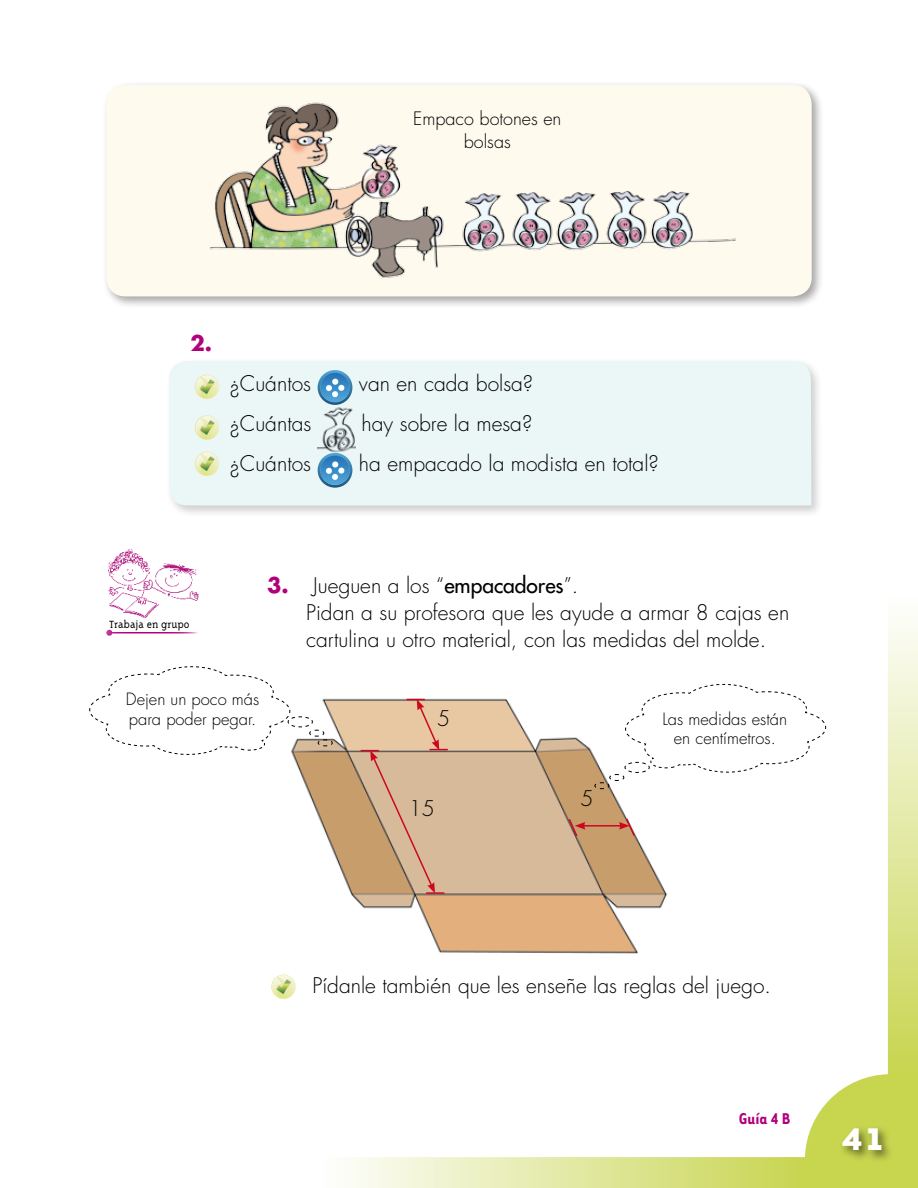
<style>
.page{position:relative;width:918px;height:1188px;background:#fff}
.page>*{position:absolute;margin:0;border:0;box-sizing:border-box;transform-origin:0 0}
.t1{font:700 36px "Tarzana Wide";color:#fff}
.t2{font:300 21px/27px "Futura";color:#000}
.t3{font:700 21px "Futura";color:#b0007c}
.t4{font:300 18px/22.5px "Futura";color:#000;text-align:center}
.t5{font:700 18px "Tarzana Narrow";color:#b0007c}
.t6{font:300 16.5px/19.8px "Futura";color:#000}
.t7{font:300 12px "Triplex Serif";color:#000}
.s1{font-weight:700;color:#b0007c}
.s2{font-weight:400}
</style>
<div class="page">
<div style="left:165px;top:357px;width:659px;height:161px;background:#000;opacity:.2"></div>
<div style="left:169px;top:361px;width:643px;height:144px;background:#ebf6f7"></div>
<div style="left:102px;top:81px;width:722px;height:228px;background:#000;opacity:.35"></div>
<div style="left:106px;top:85px;width:706px;height:211px;background:#fefaee;border-radius:19px"></div>
<svg style="left:318px;top:370px;width:34px;height:35px"></svg>
<svg style="left:320px;top:373px;width:30px;height:29px"></svg>
<svg style="left:325px;top:378px;width:20px;height:19px"></svg>
<img style="left:318px;top:405px;width:37px;height:48px">
<svg style="left:318px;top:453px;width:34px;height:35px"></svg>
<svg style="left:320px;top:455px;width:30px;height:30px"></svg>
<svg style="left:320px;top:456px;width:30px;height:29px"></svg>
<svg style="left:325px;top:461px;width:20px;height:19px"></svg>
<svg style="left:195px;top:375px;width:24px;height:24px"></svg>
<svg style="left:195px;top:415px;width:24px;height:25px"></svg>
<svg style="left:195px;top:452px;width:24px;height:24px"></svg>
<img style="left:109px;top:549px;width:90px;height:46px">
<img style="left:199px;top:102px;width:547px;height:197px">
<svg style="left:89px;top:595px;width:829px;height:593px"></svg>
<p class="t4" style="left:413px;top:108px;width:150px">Empaco botones en bolsas</p>
<p class="t3" style="left:191px;top:330px;width:23px">2.</p>
<p class="t2" style="left:230px;top:371px;width:83px">¿Cuántos</p>
<p class="t2" style="left:359px;top:371px;width:176px">van en cada bolsa?</p>
<p class="t2" style="left:230px;top:410px;width:83px">¿Cuántas</p>
<p class="t2" style="left:362px;top:410px;width:172px">hay sobre la mesa?</p>
<p class="t2" style="left:230px;top:450px;width:83px">¿Cuántos</p>
<p class="t2" style="left:359px;top:450px;width:301px">ha empacado la modista en total?</p>
<p class="t7" style="left:109px;top:618px;width:82px">Trabaja en grupo</p>
<p class="t2" style="left:306px;top:572px;width:485px;text-indent:-39px"><span class="s1">3.</span> Jueguen a los “<span class="s2">empacadores</span>”.<br>Pidan a su profesora que les ayude a armar 8 cajas en cartulina u otro material, con las medidas del molde.</p>
<p class="t6" style="left:126px;top:690px;width:135px">Dejen un poco más para poder pegar.</p>
<p class="t2" style="left:437px;top:705px;width:15px">5</p>
<p class="t2" style="left:409px;top:795px;width:28px">15</p>
<p class="t2" style="left:581px;top:786px;width:15px">5</p>
<p class="t6" style="left:663px;top:709px;width:126px;text-align:center">Las medidas están en centímetros.</p>
<p class="t2" style="left:312px;top:973px;width:460px">Pídanle también que les enseñe las reglas del juego.</p>
<p class="t5" style="left:739px;top:1107px;width:53px">Guía 4 B</p>
<h1 class="t1" style="left:841px;top:1115px;width:45px">41</h1>
</div>
